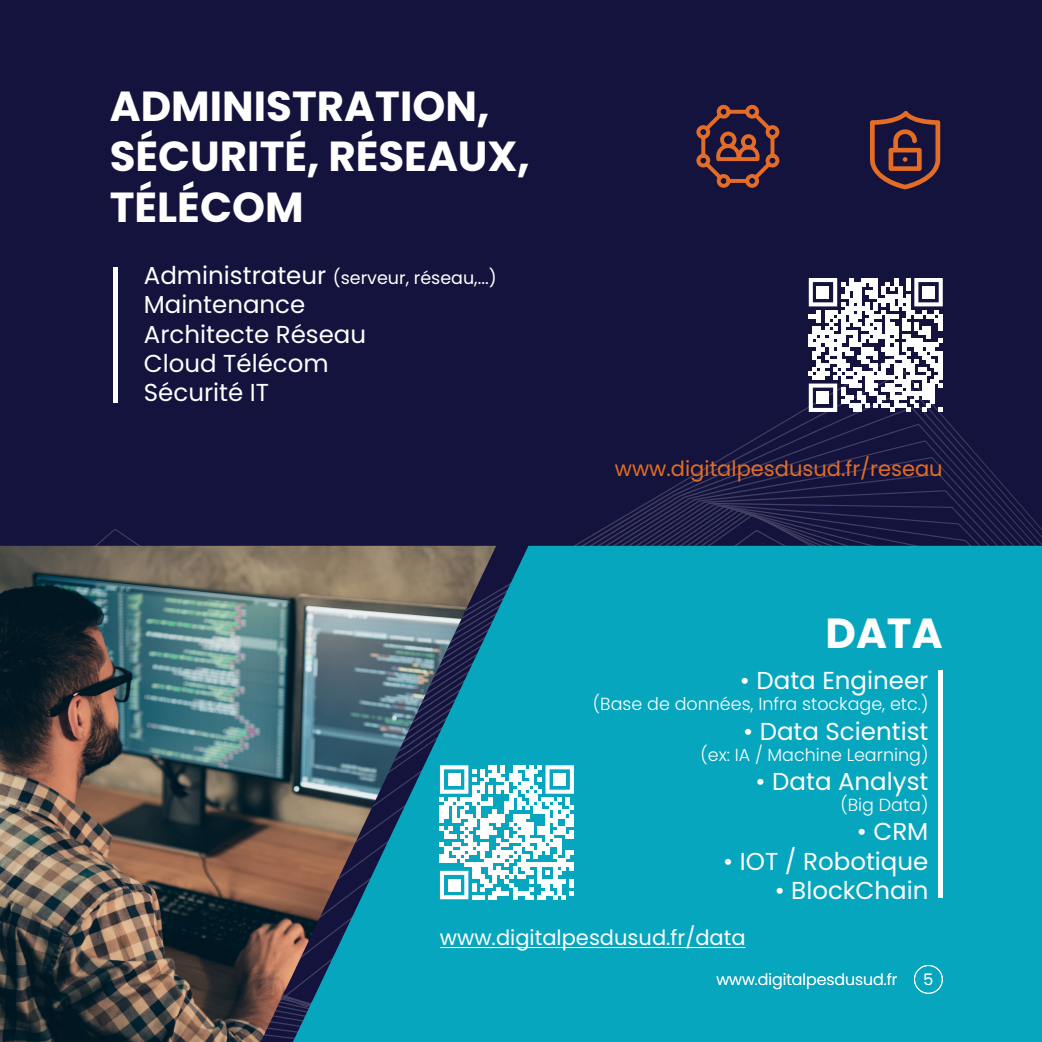
<style>
.page{position:relative;width:1042px;height:1042px;background:#14133d}
.page>*{position:absolute;margin:0;border:0;box-sizing:border-box;transform-origin:0 0}
.t1{font:700 42px "Poppins";color:#fff}
.t2{font:24.5px "Poppins";color:#fff}
.t3{font:21px "Poppins";color:#e36d26}
.t4{font:21px "Poppins";color:#fff}
.t5{font:300 17.5px "Poppins";color:#fff}
.t6{font:17.5px "Poppins";color:#fff}
.t7{font:300 15.75px "Poppins";color:#fff}
.s1{font-size:24.5px}
</style>
<div class="page">
<svg style="left:114px;top:513px;width:928px;height:17px"></svg>
<svg style="left:0;top:530px;width:1042px;height:16px"></svg>
<div style="left:496px;top:546px;width:546px;height:496px;background:#06a6be"></div>
<div style="left:113px;top:267px;width:5px;height:136px;background:#fff"></div>
<img style="left:0;top:546px;width:496px;height:496px">
<hr style="left:440px;top:947px;width:305px;height:1px;background:#fff">
<div style="left:938px;top:671px;width:5px;height:227px;background:#fff"></div>
<svg style="left:870px;top:111px;width:70px;height:79px"></svg>
<svg style="left:696px;top:104px;width:84px;height:84px"></svg>
<svg style="left:809px;top:278px;width:134px;height:134px"></svg>
<div style="left:817px;top:392px;width:12px;height:12px;background:#fff"></div>
<svg style="left:440px;top:765px;width:134px;height:134px;background:#97dae4"></svg>
<div style="left:448px;top:879px;width:12px;height:12px;background:#fff"></div>
<div style="left:914px;top:965px;width:29px;height:28px;border:1px solid #fff;border-radius:50%"></div>
<p class="t1" style="left:110px;top:82px;width:381px">ADMINISTRATION,</p>
<p class="t1" style="left:110px;top:132px;width:421px">SÉCURITÉ, RÉSEAUX,</p>
<p class="t1" style="left:110px;top:183px;width:195px">TÉLÉCOM</p>
<p class="t6" style="left:144px;top:267px;width:354px"><span class="s1">Administrateur</span> (serveur, réseau,...)</p>
<p class="t2" style="left:144px;top:290px;width:163px">Maintenance</p>
<p class="t2" style="left:144px;top:320px;width:224px">Architecte Réseau</p>
<p class="t2" style="left:144px;top:349px;width:186px">Cloud Télécom</p>
<p class="t2" style="left:144px;top:378px;width:127px">Sécurité IT</p>
<p class="t3" style="left:615px;top:457px;width:329px">www.digitalpesdusud.fr/reseau</p>
<p class="t1" style="left:825px;top:609px;width:119px">DATA</p>
<p class="t2" style="left:740px;top:666px;width:190px">• Data Engineer</p>
<p class="t5" style="left:593px;top:694px;width:337px">(Base de données, Infra stockage, etc.)</p>
<p class="t2" style="left:743px;top:717px;width:187px">• Data Scientist</p>
<p class="t5" style="left:700px;top:744px;width:229px">(ex: IA / Machine Learning)</p>
<p class="t2" style="left:755px;top:767px;width:174px">• Data Analyst</p>
<p class="t5" style="left:840px;top:795px;width:89px">(Big Data)</p>
<p class="t2" style="left:857px;top:817px;width:73px">• CRM</p>
<p class="t2" style="left:723px;top:847px;width:207px">• IOT / Robotique</p>
<p class="t2" style="left:774px;top:876px;width:155px">• BlockChain</p>
<p class="t4" style="left:440px;top:926px;width:307px">www.digitalpesdusud.fr/data</p>
<p class="t7" style="left:716px;top:970px;width:183px">www.digitalpesdusud.fr</p>
<p class="t7" style="left:923px;top:970px;width:11px">5</p>
</div>
